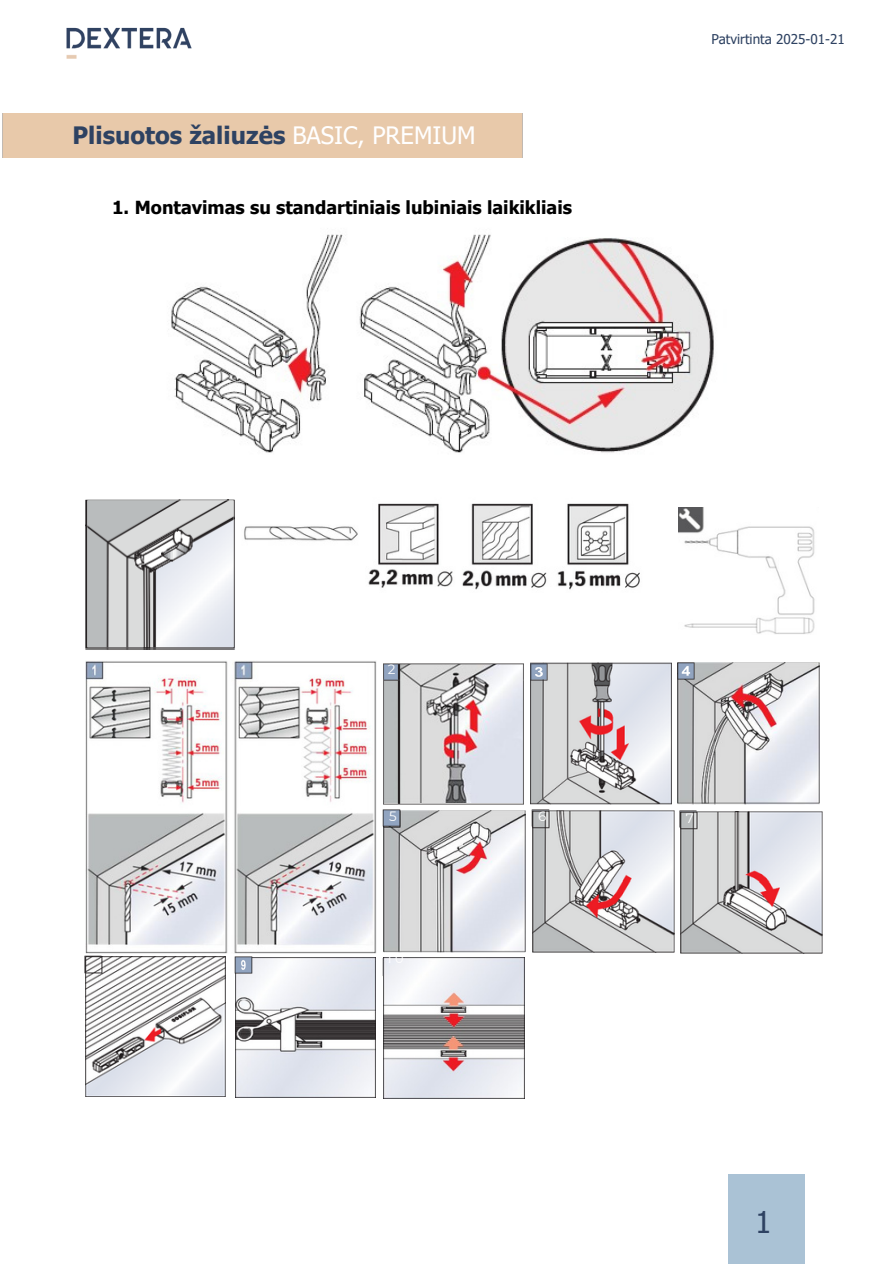
<style>
.page{position:relative;width:894px;height:1264px;background:#fff}
.page>*{position:absolute;margin:0;border:0;box-sizing:border-box;transform-origin:0 0}
.t1{font:30px "Tahoma";color:#2e4262}
.t2{font:700 24px "Tahoma";color:#2e4262}
.t3{font:700 18px "Tahoma";color:#000}
.t4{font:13.5px "Tahoma";color:#2e4262}
.t5{font:13.5px "Montserrat";color:#fff}
.t6{font:12.75px "Montserrat";color:#fff}
.s1{font-weight:400;color:#fff}
</style>
<div class="page">
<img style="left:171px;top:234px;width:543px;height:219px">
<img style="left:678px;top:507px;width:137px;height:127px">
<img style="left:85px;top:500px;width:150px;height:150px">
<img style="left:244px;top:503px;width:396px;height:87px">
<img style="left:376px;top:662px;width:148px;height:143px">
<img style="left:530px;top:662px;width:141px;height:142px">
<img style="left:523px;top:662px;width:31px;height:25px">
<img style="left:677px;top:662px;width:142px;height:142px">
<img style="left:670px;top:662px;width:31px;height:24px">
<img style="left:383px;top:810px;width:142px;height:142px">
<img style="left:376px;top:802px;width:31px;height:32px">
<img style="left:524px;top:802px;width:32px;height:32px">
<img style="left:674px;top:803px;width:29px;height:32px">
<img style="left:84px;top:953px;width:25px;height:21px">
<img style="left:375px;top:950px;width:38px;height:33px">
<img style="left:532px;top:810px;width:142px;height:142px">
<img style="left:680px;top:811px;width:141px;height:142px">
<img style="left:85px;top:956px;width:141px;height:140px">
<img style="left:383px;top:957px;width:141px;height:141px">
<img style="left:85px;top:661px;width:291px;height:292px">
<img style="left:235px;top:957px;width:140px;height:140px">
<img style="left:227px;top:949px;width:32px;height:31px">
<img style="left:66px;top:27px;width:126px;height:32px">
<div style="left:727px;top:1174px;width:77px;height:89px;background:#aac2d5"></div>
<p class="t2" style="left:72px;top:120px;width:404px">Plisuotos žaliuzės <span class="s1">BASIC, PREMIUM</span></p>
<p class="t3" style="left:112px;top:196px;width:461px">1. Montavimas su standartiniais lubiniais laikikliais</p>
<p class="t4" style="left:711px;top:31px;width:135px">Patvirtinta 2025-01-21</p>
<h2 class="t5" style="left:387px;top:661px;width:9px">2</h2>
<h1 class="t5" style="left:389px;top:808px;width:9px">5</h1>
<p class="t6" style="left:387px;top:951px;width:18px">1 0</p>
<p class="t5" style="left:538px;top:808px;width:10px">6</p>
<p class="t5" style="left:685px;top:809px;width:9px">7</p>
<p class="t1" style="left:755px;top:1202px;width:18px">1</p>
</div>
